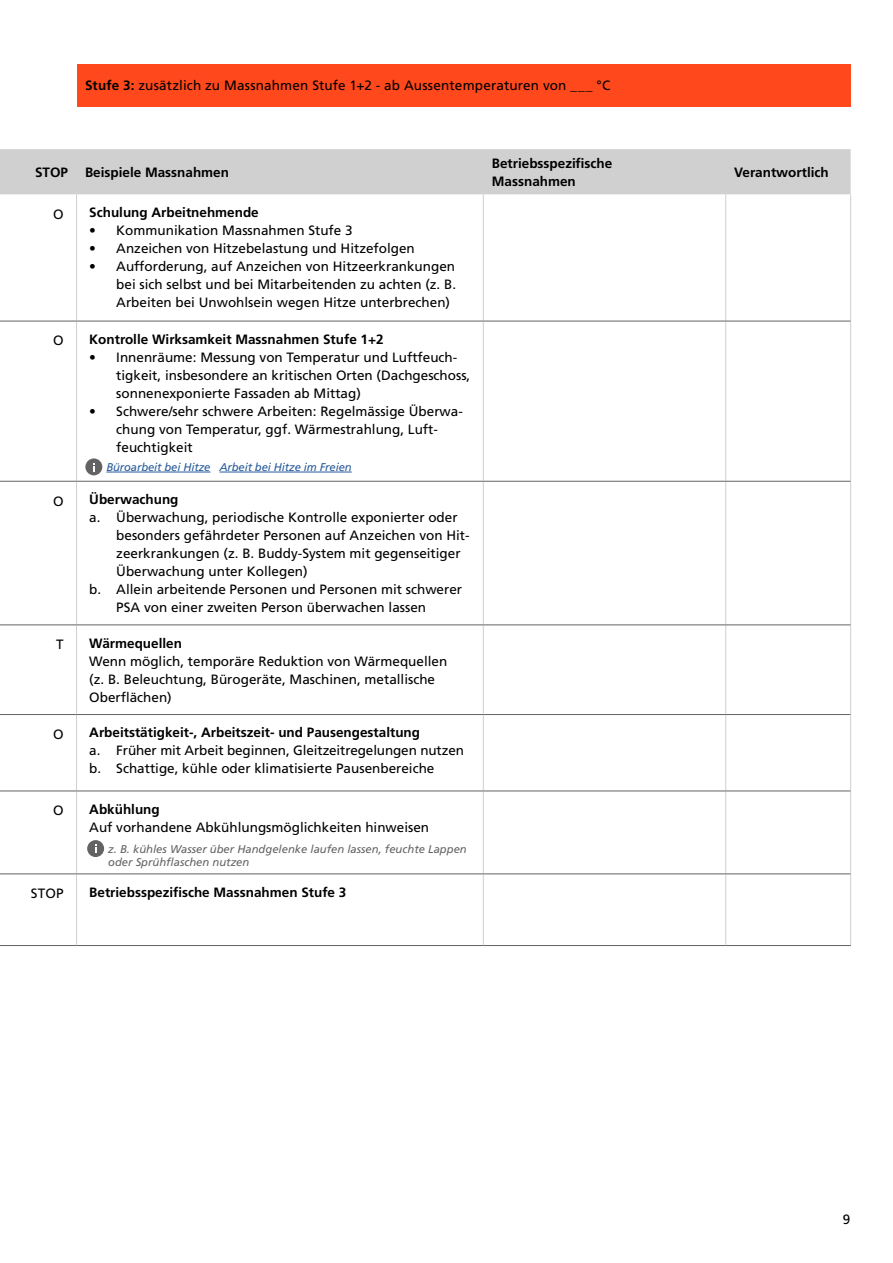
<style>
.page{position:relative;width:893px;height:1263px;background:#fff}
.page>*{position:absolute;margin:0;border:0;box-sizing:border-box;transform-origin:0 0}
.Grundtext__Fliesstext{font:13.5px/18px "Frutiger LT Pro";color:#000}
.t1{font:700 13.5px/18px "Frutiger LT Pro";color:#000}
.UG_Titel{font:13.5px "Frutiger LT Pro";color:#000}
.t2{font:italic 11.25px/13.5px "Frutiger LT Pro";color:#646363}
.t3{font:italic 11.25px "Frutiger LT Pro";letter-spacing:-.01em;color:#275b9b}
.s1{font-weight:700}
</style>
<div class="page">
<div style="left:0;top:149px;width:851px;height:45px;background:#d0d0d0"></div>
<hr style="left:76px;top:194px;width:1px;height:127px;background:#d0d0d0">
<hr style="left:483px;top:194px;width:1px;height:127px;background:#d0d0d0">
<hr style="left:725px;top:194px;width:1px;height:127px;background:#d0d0d0">
<hr style="left:850px;top:194px;width:1px;height:127px;background:#d0d0d0">
<hr style="left:76px;top:321px;width:1px;height:160px;background:#d0d0d0">
<hr style="left:483px;top:321px;width:1px;height:160px;background:#d0d0d0">
<hr style="left:725px;top:321px;width:1px;height:160px;background:#d0d0d0">
<hr style="left:850px;top:321px;width:1px;height:160px;background:#d0d0d0">
<hr style="left:76px;top:482px;width:1px;height:142px;background:#d0d0d0">
<hr style="left:483px;top:482px;width:1px;height:142px;background:#d0d0d0">
<hr style="left:725px;top:482px;width:1px;height:142px;background:#d0d0d0">
<hr style="left:850px;top:481px;width:1px;height:144px;background:#d0d0d0">
<hr style="left:76px;top:625px;width:1px;height:89px;background:#d0d0d0">
<hr style="left:483px;top:625px;width:1px;height:89px;background:#d0d0d0">
<hr style="left:725px;top:625px;width:1px;height:89px;background:#d0d0d0">
<hr style="left:850px;top:625px;width:1px;height:89px;background:#d0d0d0">
<hr style="left:76px;top:715px;width:1px;height:75px;background:#d0d0d0">
<hr style="left:483px;top:715px;width:1px;height:75px;background:#d0d0d0">
<hr style="left:725px;top:715px;width:1px;height:75px;background:#d0d0d0">
<hr style="left:850px;top:714px;width:1px;height:77px;background:#d0d0d0">
<hr style="left:76px;top:791px;width:1px;height:82px;background:#d0d0d0">
<hr style="left:483px;top:791px;width:1px;height:82px;background:#d0d0d0">
<hr style="left:725px;top:791px;width:1px;height:82px;background:#d0d0d0">
<hr style="left:850px;top:791px;width:1px;height:83px;background:#d0d0d0">
<hr style="left:76px;top:874px;width:1px;height:71px;background:#d0d0d0">
<hr style="left:483px;top:874px;width:1px;height:71px;background:#d0d0d0">
<hr style="left:725px;top:874px;width:1px;height:71px;background:#d0d0d0">
<hr style="left:850px;top:874px;width:1px;height:71px;background:#d0d0d0">
<hr style="left:0;top:321px;width:77px;height:1px;background:#646363">
<hr style="left:77px;top:321px;width:406px;height:1px;background:#646363">
<hr style="left:483px;top:321px;width:243px;height:1px;background:#646363">
<hr style="left:726px;top:321px;width:124px;height:1px;background:#646363">
<hr style="left:0;top:481px;width:77px;height:1px;background:#646363">
<hr style="left:77px;top:481px;width:406px;height:1px;background:#646363">
<hr style="left:483px;top:481px;width:243px;height:1px;background:#646363">
<hr style="left:726px;top:481px;width:124px;height:1px;background:#646363">
<hr style="left:0;top:624px;width:77px;height:1px;background:#646363">
<hr style="left:77px;top:624px;width:406px;height:1px;background:#646363">
<hr style="left:483px;top:624px;width:243px;height:1px;background:#646363">
<hr style="left:726px;top:624px;width:124px;height:1px;background:#646363">
<hr style="left:0;top:714px;width:77px;height:1px;background:#646363">
<hr style="left:77px;top:714px;width:406px;height:1px;background:#646363">
<hr style="left:483px;top:714px;width:243px;height:1px;background:#646363">
<hr style="left:726px;top:714px;width:124px;height:1px;background:#646363">
<hr style="left:0;top:790px;width:77px;height:1px;background:#646363">
<hr style="left:77px;top:790px;width:406px;height:1px;background:#646363">
<hr style="left:483px;top:790px;width:243px;height:1px;background:#646363">
<hr style="left:726px;top:790px;width:124px;height:1px;background:#646363">
<hr style="left:0;top:873px;width:77px;height:1px;background:#646363">
<hr style="left:77px;top:873px;width:406px;height:1px;background:#646363">
<hr style="left:483px;top:873px;width:243px;height:1px;background:#646363">
<hr style="left:726px;top:873px;width:124px;height:1px;background:#646363">
<hr style="left:0;top:945px;width:77px;height:1px;background:#646363">
<hr style="left:77px;top:945px;width:406px;height:1px;background:#646363">
<hr style="left:483px;top:945px;width:243px;height:1px;background:#646363">
<hr style="left:726px;top:945px;width:125px;height:1px;background:#646363">
<div style="left:77px;top:64px;width:773px;height:42px;background:#ff481c"></div>
<hr style="left:106px;top:472px;width:104px;height:1px;background:#275b9b">
<hr style="left:219px;top:472px;width:133px;height:1px;background:#275b9b">
<div style="left:85px;top:458px;width:17px;height:17px;background:#646363;border-radius:50%"></div>
<svg style="left:93px;top:463px;width:2px;height:8px"></svg>
<div style="left:87px;top:840px;width:17px;height:17px;background:#646363;border-radius:50%"></div>
<p class="Grundtext__Fliesstext" style="left:85px;top:76px;width:527px"><span class="s1">Stufe 3:</span> zusätzlich zu Massnahmen Stufe 1+2 - ab Aussentemperaturen von ___ °C</p>
<p class="t1" style="left:35px;top:163px;width:35px">STOP</p>
<p class="t1" style="left:85px;top:163px;width:146px">Beispiele Massnahmen</p>
<p class="t1" style="left:492px;top:154px;width:122px">Betriebsspezifische<br>Massnahmen</p>
<p class="t1" style="left:734px;top:163px;width:96px">Verantwortlich</p>
<p class="UG_Titel" style="left:53px;top:206px;width:12px">O</p>
<p class="t1" style="left:89px;top:204px;width:171px">Schulung Arbeitnehmende</p>
<p class="Grundtext__Fliesstext" style="left:89px;top:222px;width:265px">• Kommunikation Massnahmen Stufe 3</p>
<p class="Grundtext__Fliesstext" style="left:89px;top:240px;width:327px">• Anzeichen von Hitzebelastung und Hitzefolgen</p>
<p class="Grundtext__Fliesstext" style="left:116px;top:258px;width:341px;text-align:justify;text-indent:-27px">• Aufforderung, auf Anzeichen von Hitzeerkrankungen bei sich selbst und bei Mitarbeitenden zu achten (z. B.<br>Arbeiten bei Unwohlsein wegen Hitze unterbrechen)</p>
<p class="UG_Titel" style="left:53px;top:333px;width:12px">O</p>
<p class="t1" style="left:89px;top:330px;width:296px">Kontrolle Wirksamkeit Massnahmen Stufe 1+2</p>
<p class="Grundtext__Fliesstext" style="left:116px;top:348px;width:356px;text-indent:-27px">• Innenräume: Messung von Temperatur und Luftfeuch&shy;tigkeit, insbesondere an kritischen Orten (Dachgeschoss, sonnenexponierte Fassaden ab Mittag)</p>
<p class="Grundtext__Fliesstext" style="left:116px;top:402px;width:348px;text-indent:-27px">• Schwere/sehr schwere Arbeiten: Regelmässige Überwa&shy;chung von Temperatur, ggf. Wärmestrahlung, Luft&shy;feuchtigkeit</p>
<p class="t3" style="left:106px;top:460px;width:247px">Büroarbeit bei Hitze Arbeit bei Hitze im Freien</p>
<p class="UG_Titel" style="left:53px;top:493px;width:12px">O</p>
<p class="t1" style="left:89px;top:490px;width:91px">Überwachung</p>
<p class="Grundtext__Fliesstext" style="left:116px;top:508px;width:355px;text-indent:-27px">a. Überwachung, periodische Kontrolle exponierter oder besonders gefährdeter Personen auf Anzeichen von Hit&shy;zeerkrankungen (z. B. Buddy-System mit gegenseitiger Überwachung unter Kollegen)</p>
<p class="Grundtext__Fliesstext" style="left:116px;top:580px;width:347px;text-indent:-27px">b. Allein arbeitende Personen und Personen mit schwerer<br>PSA von einer zweiten Person überwachen lassen</p>
<p class="UG_Titel" style="left:56px;top:637px;width:9px">T</p>
<p class="t1" style="left:89px;top:634px;width:94px">Wärmequellen</p>
<p class="Grundtext__Fliesstext" style="left:89px;top:652px;width:359px">Wenn möglich, temporäre Reduktion von Wärmequellen (z. B. Beleuchtung, Bürogeräte, Maschinen, metallische<br>Oberflächen)</p>
<p class="UG_Titel" style="left:53px;top:726px;width:12px">O</p>
<p class="t1" style="left:89px;top:724px;width:332px">Arbeitstätigkeit-, Arbeitszeit- und Pausengestaltung</p>
<p class="Grundtext__Fliesstext" style="left:89px;top:742px;width:376px">a. Früher mit Arbeit beginnen, Gleitzeitregelungen nutzen</p>
<p class="Grundtext__Fliesstext" style="left:89px;top:760px;width:347px">b. Schattige, kühle oder klimatisierte Pausenbereiche</p>
<p class="UG_Titel" style="left:53px;top:803px;width:12px">O</p>
<p class="t1" style="left:89px;top:800px;width:72px">Abkühlung</p>
<p class="Grundtext__Fliesstext" style="left:89px;top:818px;width:341px">Auf vorhandene Abkühlungsmöglichkeiten hinweisen</p>
<p class="t2" style="left:108px;top:842px;width:360px">z. B. kühles Wasser über Handgelenke laufen lassen, feuchte Lappen oder Sprühflaschen nutzen</p>
<p class="UG_Titel" style="left:31px;top:886px;width:35px">STOP</p>
<p class="t1" style="left:89px;top:883px;width:259px">Betriebsspezifische Massnahmen Stufe 3</p>
<p class="Grundtext__Fliesstext" style="left:843px;top:1210px;width:9px">9</p>
</div>
